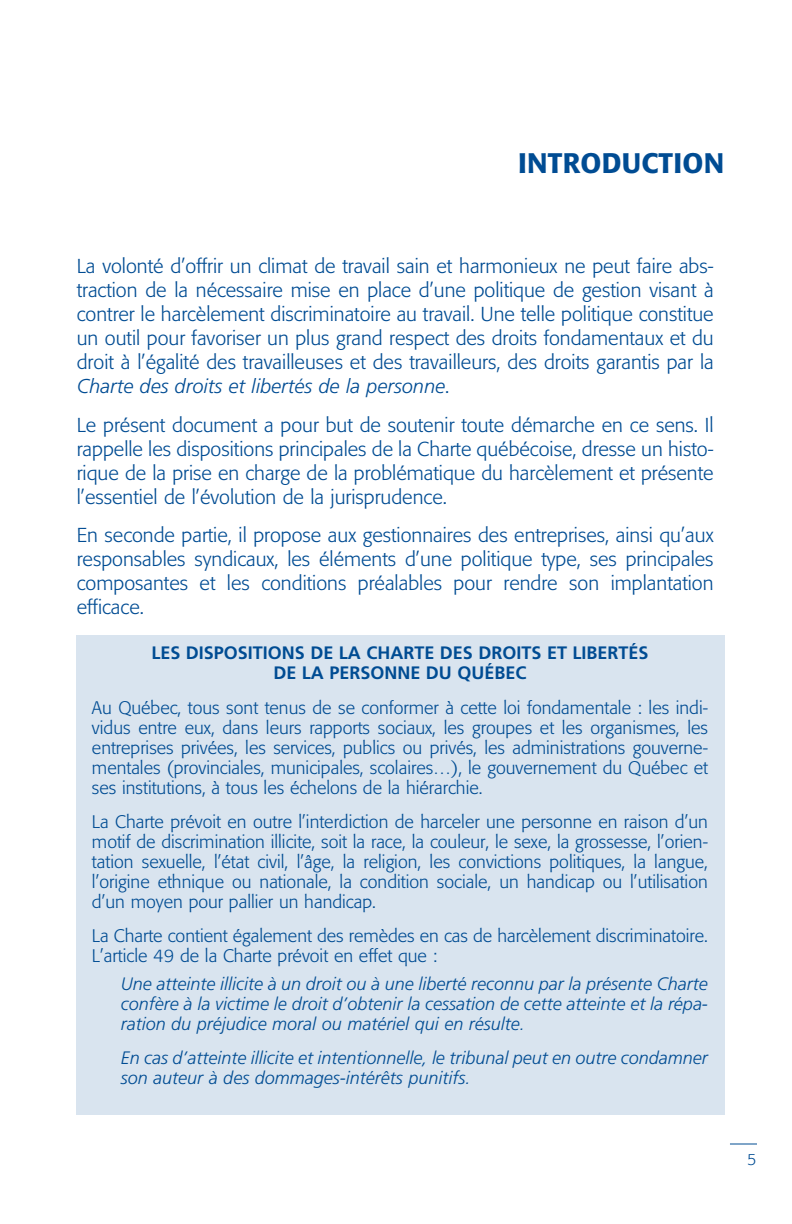
<style>
.page{position:relative;width:792px;height:1224px;background:#fff}
.page>*{position:absolute;margin:0;border:0;box-sizing:border-box;transform-origin:0 0}
.Titre-haut{font:500 28px "Formata";letter-spacing:.01em;color:#004c93}
.Texte{font:300 20px/24px "Formata";color:#004c93;text-align:justify}
.Normal_e{font:300 18px/20px "Formata";color:#004c93;text-align:justify}
.Normal_e-2{font:italic 300 18px/20px "Frutiger";color:#004c93;text-align:justify}
.Normal_e-3{font:700 18px/20px "Frutiger";color:#004c93;text-align:center}
.t1{font:300 16px "Formata";color:#004c93}
.s1{font-family:"Frutiger";font-style:italic}
</style>
<div class="page">
<svg style="left:730px;top:1144px;width:27px;height:1px"></svg>
<div style="left:76px;top:635px;width:649px;height:480px;background:#d9e4ef"></div>
<p class="Titre-haut" style="left:518px;top:146px;width:208px">INTRODUCTION</p>
<p class="Texte" style="left:77px;top:254px;width:638px">La volonté d’offrir un climat de travail sain et harmonieux ne peut faire abs&shy;traction de la nécessaire mise en place d’une politique de gestion visant à contrer le harcèlement discriminatoire au travail. Une telle politique constitue un outil pour favoriser un plus grand respect des droits fondamentaux et du droit à l’égalité des travailleuses et des travailleurs, des droits garantis par la <span class="s1">Charte des droits et libertés de la personne</span>.</p>
<p class="Texte" style="left:77px;top:413px;width:638px">Le présent document a pour but de soutenir toute démarche en ce sens. Il rappelle les dispositions principales de la Charte québécoise, dresse un histo&shy;rique de la prise en charge de la problématique du harcèlement et présente l’essentiel de l’évolution de la jurisprudence.</p>
<p class="Texte" style="left:77px;top:523px;width:638px">En seconde partie, il propose aux gestionnaires des entreprises, ainsi qu’aux responsables syndicaux, les éléments d’une politique type, ses principales composantes et les conditions préalables pour rendre son implantation efficace.</p>
<p class="Normal_e-3" style="left:151px;top:643px;width:499px">LES DISPOSITIONS DE LA CHARTE DES DROITS ET LIBERTÉS<br>DE LA PERSONNE DU QUÉBEC</p>
<p class="Normal_e" style="left:92px;top:698px;width:618px">Au Québec, tous sont tenus de se conformer à cette loi fondamentale : les indi&shy;vidus entre eux, dans leurs rapports sociaux, les groupes et les organismes, les entreprises privées, les services, publics ou privés, les administrations gouverne&shy;mentales (provinciales, municipales, scolaires…), le gouvernement du Québec et ses institutions, à tous les échelons de la hiérarchie.</p>
<p class="Normal_e" style="left:92px;top:812px;width:617px">La Charte prévoit en outre l’interdiction de harceler une personne en raison d’un motif de discrimination illicite, soit la race, la couleur, le sexe, la grossesse, l’orien&shy;tation sexuelle, l’état civil, l’âge, la religion, les convictions politiques, la langue, l’origine ethnique ou nationale, la condition sociale, un handicap ou l’utilisation d’un moyen pour pallier un handicap.</p>
<p class="Normal_e" style="left:92px;top:926px;width:617px">La Charte contient également des remèdes en cas de harcèlement discriminatoire.<br>L’article 49 de la Charte prévoit en effet que :</p>
<p class="Normal_e-2" style="left:121px;top:973px;width:589px">Une atteinte illicite à un droit ou à une liberté reconnu par la présente Charte confère à la victime le droit d’obtenir la cessation de cette atteinte et la répa&shy;ration du préjudice moral ou matériel qui en résulte.</p>
<p class="Normal_e-2" style="left:121px;top:1048px;width:589px">En cas d’atteinte illicite et intentionnelle, le tribunal peut en outre condamner son auteur à des dommages-intérêts punitifs.</p>
<p class="t1" style="left:747px;top:1150px;width:11px">5</p>
</div>
